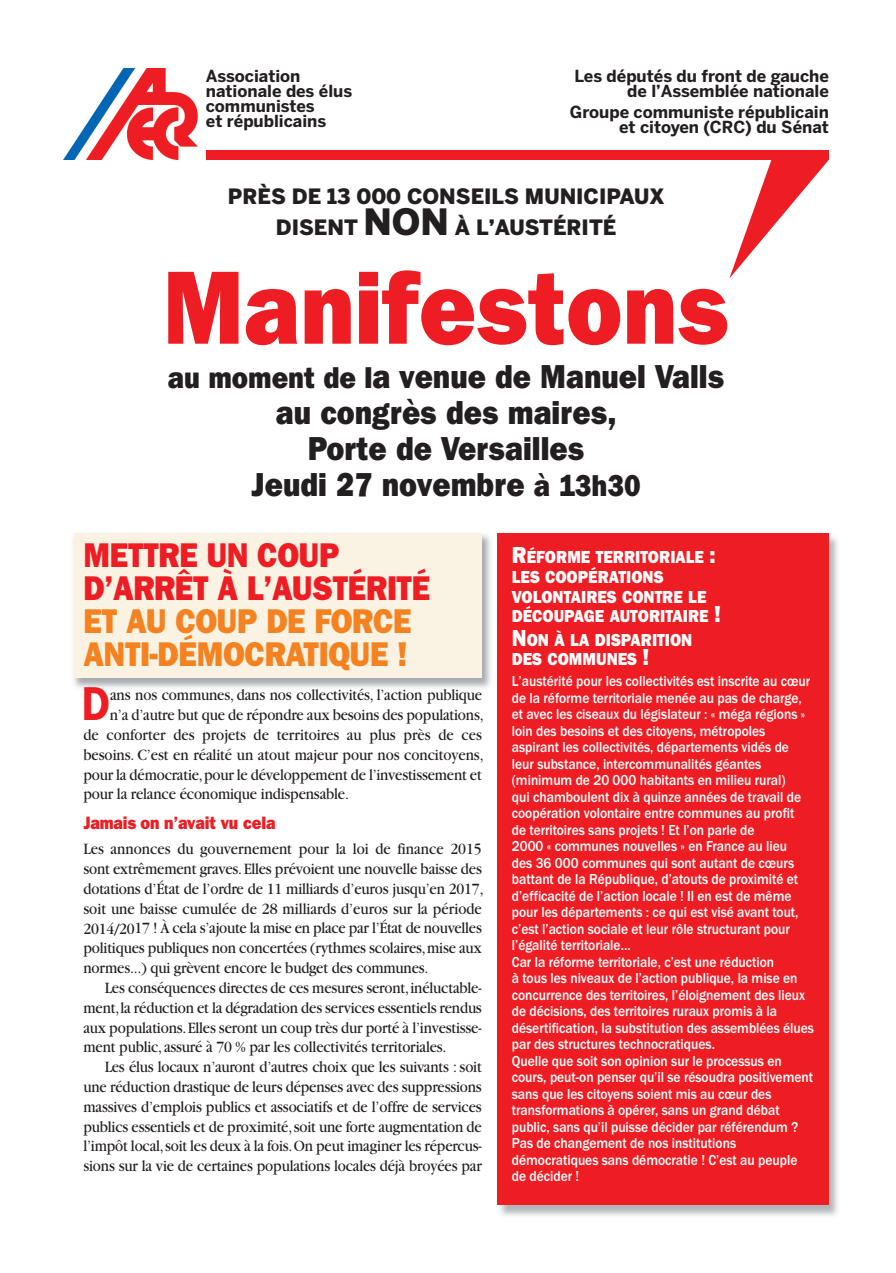
<style>
.page{position:relative;width:896px;height:1273px;background:#fff}
.page>*{position:absolute;margin:0;border:0;box-sizing:border-box;transform-origin:0 0}
.t1{font:800 103.5px "Franklin Gothic IT Cby BT";color:#ee1d23;scale:.9 1}
.t2{font:600 47.85px "Franklin Gothic";color:#ee1d23;scale:.9 1}
.t3{font:800 34.5px/33px "Franklin Gothic";letter-spacing:-.01em;color:#f58220;scale:.9 1}
.t4{font:800 34.5px/33px "Franklin Gothic";letter-spacing:-.01em;color:#ee1d23;scale:.9 1}
.t5{font:800 33px/36px "Franklin Gothic IT Cby BT";color:#231f20;text-align:center;scale:.9 1}
.t6{font:900 21px/31.5px "Benton Sans";color:#231f20;text-align:center}
.t7{font:800 18px/19.5px "Franklin Gothic Itc T";color:#fff;scale:.9 1}
.t8{font:800 18px "Franklin Gothic";letter-spacing:-.01em;color:#ee1d23;scale:.9 1}
.t9{font:16.5px/19.8px "Garamond";letter-spacing:-.01em;color:#231f20;text-align:justify;scale:.9 1}
.t10{font:700 16.5px/15px "Benton Sans";color:#231f20;text-align:right}
.t11{font:500 15px/16.5px "Franklin Gothic Itc T";color:#fff;scale:.9 1}
.s1{font-size:36px}
.s2{font-size:30px}
.s3{font-size:24px}
</style>
<div class="page">
<img style="left:74px;top:534px;width:417px;height:154px">
<div style="left:74px;top:533px;width:408px;height:145px;background:#faf2e2"></div>
<img style="left:63px;top:69px;width:135px;height:90px">
<svg style="left:729px;top:160px;width:100px;height:118px"></svg>
<div style="left:206px;top:151px;width:623px;height:9px;background:#ee1d23"></div>
<img style="left:497px;top:533px;width:341px;height:683px">
<div style="left:498px;top:533px;width:331px;height:671px;background:#ee1d23"></div>
<p class="t10" style="left:206px;top:69px;width:148px;text-align:left">Association nationale des élus communistes<br>et républicains</p>
<p class="t10" style="left:575px;top:69px;width:256px">Les députés du front de gauche de l’Assemblée nationale</p>
<p class="t10" style="left:570px;top:105px;width:260px">Groupe communiste républicain et citoyen (CRC) du Sénat</p>
<p class="t6" style="left:228px;top:181px;width:439px">PRÈS DE 13 000 CONSEILS MUNICIPAUX<br>DISENT <span class="s1">NON</span> À L’AUSTÉRITÉ</p>
<h1 class="t1" style="left:163px;top:272px;width:631px">Manifestons</h1>
<h3 class="t5" style="left:168px;top:362px;width:620px"><span class="s2">au moment de l</span>a venue de Manuel Valls au congrès des maires,<br>Porte de Versailles<br>Jeudi 27 novembre <span class="s2">à 13h30</span></h3>
<h3 class="t4" style="left:83px;top:541px;width:387px">METTRE UN COUP<br>D’ARRÊT À L’AUSTÉRITÉ</h3>
<h3 class="t3" style="left:83px;top:607px;width:366px">ET AU COUP DE FORCE<br>ANTI-DÉMOCRATIQUE !</h3>
<h2 class="t2" style="left:82px;top:687px;width:33px">D</h2>
<p class="t9" style="left:110px;top:686px;width:415px">ans nos communes, dans nos collectivités, l’action publique</p>
<p class="t9" style="left:110px;top:706px;width:417px">n’a d’autre but que de répondre aux besoins des populations,</p>
<p class="t9" style="left:83px;top:726px;width:444px">de conforter des projets de territoires au plus près de ces</p>
<p class="t9" style="left:83px;top:746px;width:446px">besoins. C’est en réalité un atout majeur pour nos concitoyens,</p>
<p class="t9" style="left:83px;top:766px;width:444px">pour la démocratie,pour le développement de l’investissement et</p>
<p class="t9" style="left:83px;top:785px;width:296px">pour la relance économique indispensable.</p>
<p class="t8" style="left:83px;top:816px;width:215px">Jamais on n’avait vu cela</p>
<p class="t9" style="left:83px;top:840px;width:446px">Les annonces du gouvernement pour la loi de finance 2015 sont extrêmement graves.Elles prévoient une nouvelle baisse des dotations d’État de l’ordre de 11 milliards d’euros jusqu’en 2017, soit une baisse cumulée de 28 milliards d’euros sur la période 2014/2017 ! À cela s’ajoute la mise en place par l’État de nouvelles politiques publiques non concertées (rythmes scolaires,mise aux normes...) qui grèvent encore le budget des communes.</p>
<p class="t9" style="left:83px;top:979px;width:444px;text-indent:21px">Les conséquences directes de ces mesures seront,inéluctable&shy;ment,la réduction et la dégradation des services essentiels rendus aux populations.Elles seront un coup très dur porté à l’investisse&shy;ment public, assuré à 70 % par les collectivités territoriales.</p>
<p class="t9" style="left:83px;top:1058px;width:444px;text-indent:21px">Les élus locaux n’auront d’autres choix que les suivants : soit une réduction drastique de leurs dépenses avec des suppressions massives d’emplois publics et associatifs et de l’offre de services publics essentiels et de proximité,soit une forte augmentation de l’impôt local,soit les deux à la fois.On peut imaginer les répercus&shy;sions sur la vie de certaines populations locales déjà broyées par</p>
<p class="t7" style="left:512px;top:547px;width:234px"><span class="s3">R</span>ÉFORME TERRITORIALE <span class="s3">:<br></span>LES COOPÉRATIONS<br>VOLONTAIRES CONTRE LE<br>DÉCOUPAGE AUTORITAIRE <span class="s3">!</span></p>
<p class="t7" style="left:512px;top:630px;width:202px"><span class="s3">N</span>ON À LA DISPARITION<br>DES COMMUNES <span class="s3">!</span></p>
<p class="t11" style="left:512px;top:672px;width:337px">L’austérité pour les collectivités est inscrite au cœur de la réforme territoriale menée au pas de charge, et avec les ciseaux du législateur : « méga régions » loin des besoins et des citoyens, métropoles aspirant les collectivités, départements vidés de leur substance, intercommunalités géantes (minimum de 20 000 habitants en milieu rural)<br>qui chamboulent dix à quinze années de travail de coopération volontaire entre communes au profit<br>de territoires sans projets ! Et l’on parle de<br>2000 « communes nouvelles » en France au lieu<br>des 36 000 communes qui sont autant de cœurs battant de la République, d’atouts de proximité et d’efficacité de l’action locale ! Il en est de même pour les départements : ce qui est visé avant tout, c’est l’action sociale et leur rôle structurant pour l’égalité territoriale…<br>Car la réforme territoriale, c’est une réduction<br>à tous les niveaux de l’action publique, la mise en concurrence des territoires, l’éloignement des lieux de décisions, des territoires ruraux promis à la désertification, la substitution des assemblées élues par des structures technocratiques.<br>Quelle que soit son opinion sur le processus en cours, peut-on penser qu’il se résoudra positivement sans que les citoyens soient mis au cœur des transformations à opérer, sans un grand débat public, sans qu’il puisse décider par référendum ?<br>Pas de changement de nos institutions démocratiques sans démocratie ! C’est au peuple de décider !</p>
</div>
